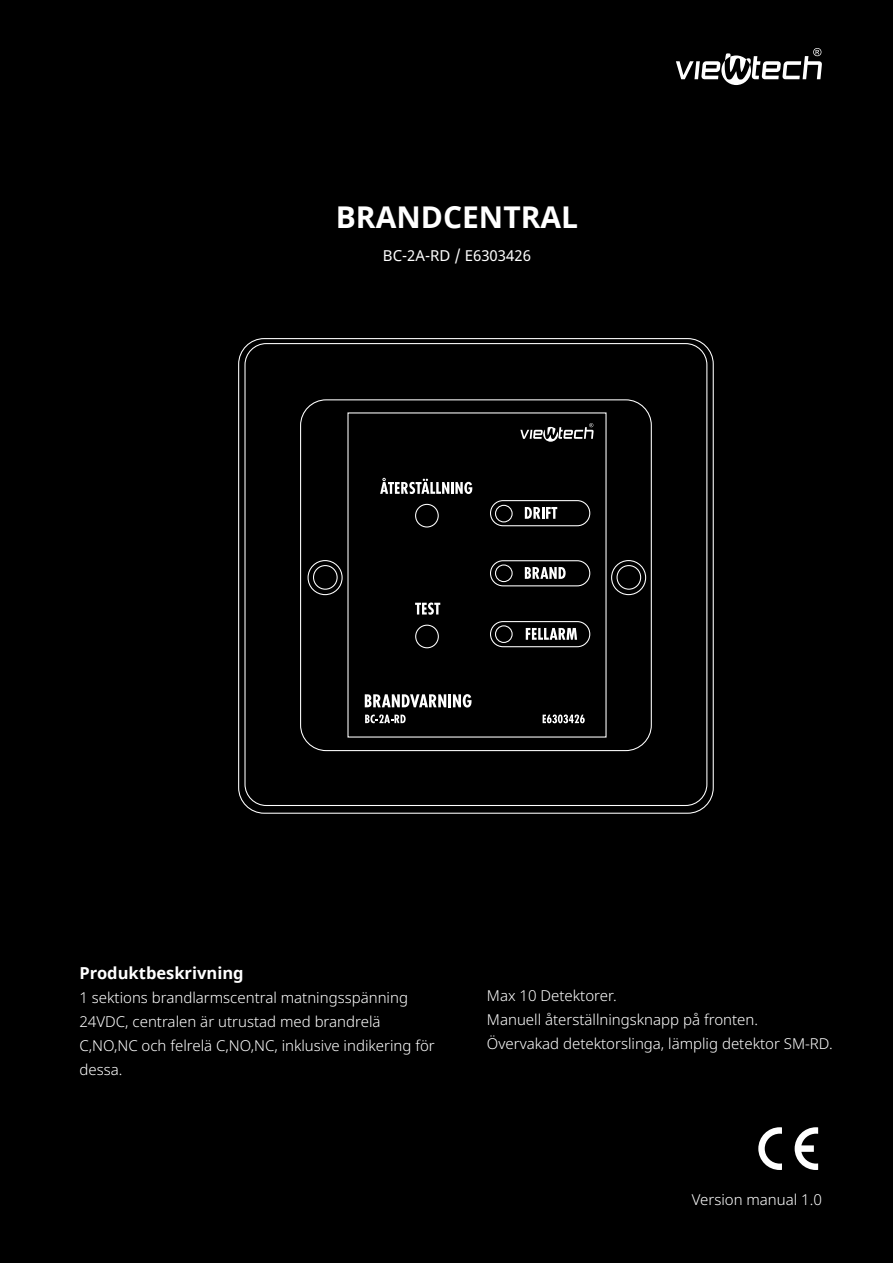
<style>
.page{position:relative;width:893px;height:1263px;background:#000}
.page>*{position:absolute;margin:0;border:0;box-sizing:border-box;transform-origin:0 0}
.t1{font:700 30px "Noto Sans";color:#fff}
.t2{font:700 16.5px "Noto Sans";color:#fff}
.t3{font:300 15px/24px "Noto Sans";color:#fff}
.t4{font:15px "Noto Sans";color:#fff}
</style>
<div class="page">
<svg style="left:795px;top:1127px;width:23px;height:43px"></svg>
<svg style="left:758px;top:1127px;width:24px;height:43px"></svg>
<svg style="left:676px;top:48px;width:146px;height:37px"></svg>
<svg style="left:238px;top:338px;width:476px;height:476px"></svg>
<svg style="left:525px;top:507px;width:32px;height:12px"></svg>
<svg style="left:525px;top:567px;width:41px;height:12px"></svg>
<svg style="left:526px;top:628px;width:51px;height:12px"></svg>
<svg style="left:380px;top:478px;width:92px;height:16px"></svg>
<svg style="left:520px;top:423px;width:74px;height:19px"></svg>
<svg style="left:415px;top:503px;width:25px;height:146px"></svg>
<svg style="left:365px;top:694px;width:106px;height:13px"></svg>
<svg style="left:365px;top:714px;width:41px;height:9px"></svg>
<svg style="left:543px;top:714px;width:42px;height:9px"></svg>
<p class="t1" style="left:336px;top:196px;width:244px">BRANDCENTRAL</p>
<p class="t4" style="left:383px;top:245px;width:149px">BC-2A-RD / E6303426</p>
<p class="t2" style="left:79px;top:961px;width:166px">Produktbeskrivning</p>
<p class="t3" style="left:79px;top:985px;width:357px">1 sektions brandlarmscentral matningsspänning 24VDC, centralen är utrustad med brandrelä C,NO,NC och felrelä C,NO,NC, inklusive indikering för dessa.</p>
<p class="t3" style="left:487px;top:984px;width:131px">Max 10 Detektorer.</p>
<p class="t3" style="left:487px;top:1008px;width:273px">Manuell återställningsknapp på fronten.</p>
<p class="t3" style="left:487px;top:1032px;width:347px">Övervakad detektorslinga, lämplig detektor SM-RD.</p>
<p class="t3" style="left:692px;top:1188px;width:132px">Version manual 1.0</p>
</div>
